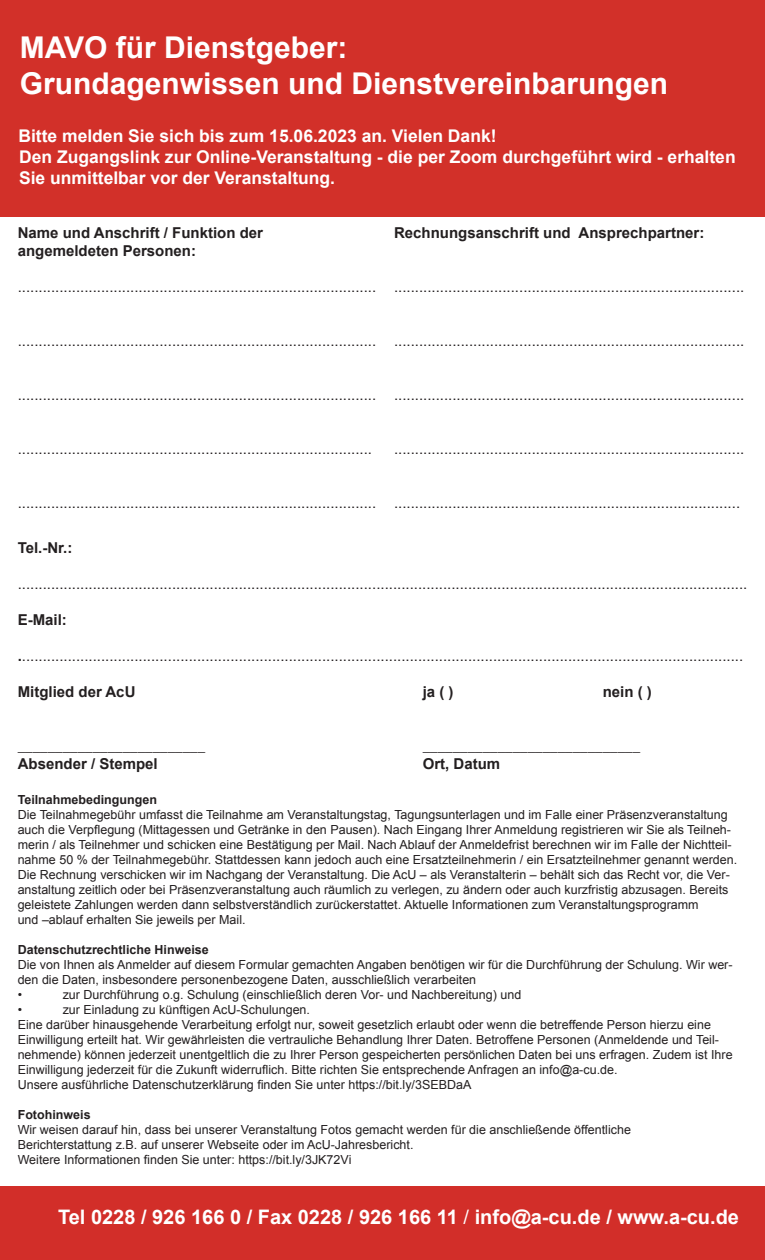
<style>
.page{position:relative;width:765px;height:1260px;background:#fff}
.page>*{position:absolute;margin:0;border:0;box-sizing:border-box;transform-origin:0 0}
.t1{font:700 30px/36px "Arial";color:#fff}
.t2{font:700 20px "Arial";color:#fff}
.t3{font:700 17.5px/21px "Arial";color:#fff}
.t4{font:15px "Arial";color:#231f20}
.t5{font:700 15px/18px "Arial";color:#231f20}
.t6{font:15px "Minion Pro";color:#231f20}
.t7{font:12.5px/15px "Arial";color:#231f20}
.t8{font:700 12.5px "Arial";color:#231f20}
.s1{font-weight:700}
.s2{font-weight:400}
</style>
<div class="page">
<div style="left:0;top:1186px;width:765px;height:74px;background:#d22e29"></div>
<div style="left:0;top:0;width:765px;height:217px;background:#d23029"></div>
<h1 class="t1" style="left:20px;top:30px;width:650px">MAVO für Dienstgeber:<br>Grundagenwissen und Dienstvereinbarungen</h1>
<h3 class="t3" style="left:18px;top:126px;width:719px">Bitte melden Sie sich bis zum 15.06.2023 an. Vielen Dank!<br>Den Zugangslink zur Online-Veranstaltung - die per Zoom durchgeführt wird - erhalten<br>Sie unmittelbar vor der Veranstaltung.</h3>
<p class="t5" style="left:18px;top:224px;width:247px">Name und Anschrift / Funktion der angemeldeten Personen:</p>
<p class="t4" style="left:18px;top:277px;width:360px">......................................................................................</p>
<p class="t5" style="left:394px;top:224px;width:312px">Rechnungsanschrift und Ansprechpartner:</p>
<p class="t4" style="left:394px;top:277px;width:352px">....................................................................................</p>
<p class="t4" style="left:18px;top:331px;width:360px">......................................................................................</p>
<p class="t4" style="left:394px;top:331px;width:352px">....................................................................................</p>
<p class="t4" style="left:18px;top:385px;width:360px">......................................................................................</p>
<p class="t4" style="left:394px;top:385px;width:352px">....................................................................................</p>
<p class="t4" style="left:18px;top:439px;width:356px">.....................................................................................</p>
<p class="t4" style="left:394px;top:439px;width:352px">....................................................................................</p>
<p class="t4" style="left:18px;top:493px;width:360px">......................................................................................</p>
<p class="t4" style="left:394px;top:493px;width:348px">...................................................................................</p>
<p class="t5" style="left:18px;top:540px;width:56px">Tel.-Nr.:</p>
<p class="t4" style="left:18px;top:574px;width:731px">...............................................................................................................................................................................</p>
<p class="t5" style="left:18px;top:612px;width:51px">E-Mail:</p>
<p class="t4" style="left:18px;top:646px;width:727px"><span class="s1">.</span>.............................................................................................................................................................................</p>
<p class="t5" style="left:18px;top:684px;width:119px">Mitglied der AcU</p>
<p class="t5" style="left:423px;top:684px;width:32px">ja ( )</p>
<p class="t5" style="left:603px;top:684px;width:51px">nein ( )</p>
<p class="t6" style="left:18px;top:737px;width:189px">_________________________</p>
<p class="t6" style="left:423px;top:737px;width:219px">_____________________________</p>
<p class="t5" style="left:18px;top:756px;width:142px">Absender / Stempel</p>
<p class="t5" style="left:423px;top:756px;width:79px">Ort, Datum</p>
<p class="t8" style="left:18px;top:792px;width:141px">Teilnahmebedingungen</p>
<p class="t7" style="left:18px;top:808px;width:721px">Die Teilnahmegebühr umfasst die Teilnahme am Veranstaltungstag, Tagungsunterlagen und im Falle einer Präsenzveranstaltung auch die Verpflegung (Mittagessen und Getränke in den Pausen). Nach Eingang Ihrer Anmeldung registrieren wir Sie als Teilneh&shy;merin / als Teilnehmer und schicken eine Bestätigung per Mail. Nach Ablauf der Anmeldefrist berechnen wir im Falle der Nichtteil&shy;nahme 50 % der Teilnahmegebühr. Stattdessen kann jedoch auch eine Ersatzteilnehmerin / ein Ersatzteilnehmer genannt werden.<br>Die Rechnung verschicken wir im Nachgang der Veranstaltung. Die AcU – als Veranstalterin – behält sich das Recht vor, die Ver&shy;anstaltung zeitlich oder bei Präsenzveranstaltung auch räumlich zu verlegen, zu ändern oder auch kurzfristig abzusagen. Bereits geleistete Zahlungen werden dann selbstverständlich zurückerstattet. Aktuelle Informationen zum Veranstaltungsprogramm<br>und –ablauf erhalten Sie jeweils per Mail.</p>
<p class="t8" style="left:18px;top:942px;width:193px">Datenschutzrechtliche Hinweise</p>
<p class="t7" style="left:18px;top:958px;width:716px">Die von Ihnen als Anmelder auf diesem Formular gemachten Angaben benötigen wir für die Durchführung der Schulung. Wir wer&shy;den die Daten, insbesondere personenbezogene Daten, ausschließlich verarbeiten<br>•</p>
<p class="t7" style="left:63px;top:988px;width:460px">zur Durchführung o.g. Schulung (einschließlich deren Vor- und Nachbereitung) und</p>
<p class="t7" style="left:18px;top:1003px;width:716px;text-indent:45px">zur Einladung zu künftigen AcU-Schulungen.<br>Eine darüber hinausgehende Verarbeitung erfolgt nur, soweit gesetzlich erlaubt oder wenn die betreffende Person hierzu eine Einwilligung erteilt hat. Wir gewährleisten die vertrauliche Behandlung Ihrer Daten. Betroffene Personen (Anmeldende und Teil&shy;nehmende) können jederzeit unentgeltlich die zu Ihrer Person gespeicherten persönlichen Daten bei uns erfragen. Zudem ist Ihre Einwilligung jederzeit für die Zukunft widerruflich. Bitte richten Sie entsprechende Anfragen an info@a-cu.de.<br>Unsere ausführliche Datenschutzerklärung finden Sie unter https://bit.ly/3SEBDaA</p>
<p class="t8" style="left:18px;top:1107px;width:74px">Fotohinweis</p>
<p class="t7" style="left:18px;top:1123px;width:615px">Wir weisen darauf hin, dass bei unserer Veranstaltung Fotos gemacht werden für die anschließende öffentliche<br>Berichterstattung z.B. auf unserer Webseite oder im AcU-Jahresbericht.<br>Weitere Informationen finden Sie unter: https://bit.ly/3JK72Vi</p>
<p class="t7" style="left:18px;top:1003px;width:6px">•</p>
<h2 class="t2" style="left:58px;top:1204px;width:682px">Tel 0228 / 926 166 0 / Fax 0228 / 926 166 11 <span class="s2">/</span> info@a-cu.de / www.a-cu.de</h2>
</div>
